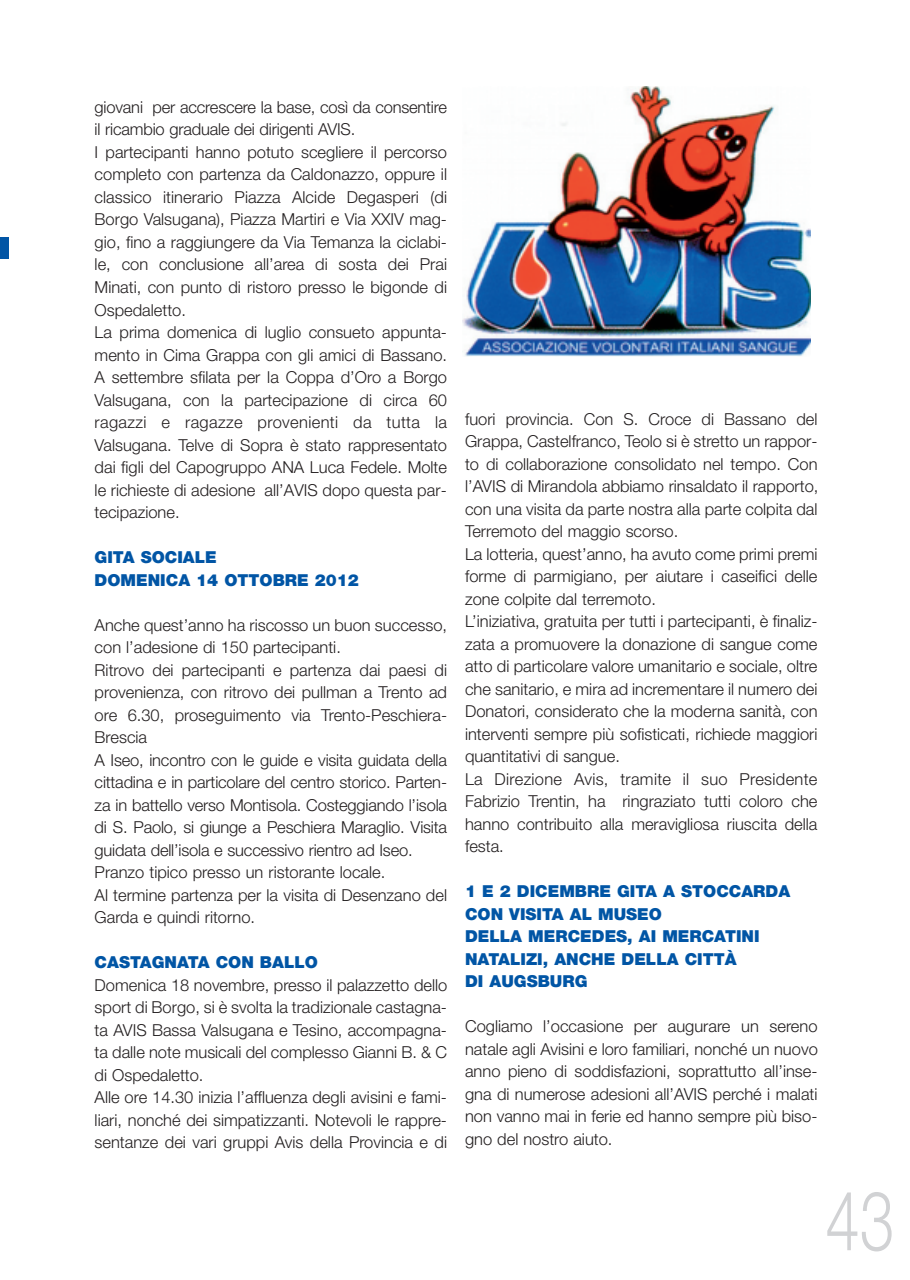
<style>
.page{position:relative;width:910px;height:1280px;background:#fff}
.page>*{position:absolute;margin:0;border:0;box-sizing:border-box;transform-origin:0 0}
.t1{font:300 82.5px "Helvetica Neue";color:#d1d2d4;scale:.75 1}
.t2{font:300 16.5px/22.5px "Helvetica Neue";color:#231f20}
.t3{font:900 16.5px/22.5px "Helvetica Neue";color:#0155a5}
</style>
<div class="page">
<div style="left:0;top:237px;width:9px;height:22px;background:#0155a5"></div>
<img style="left:463px;top:86px;width:348px;height:270px">
<p class="t2" style="left:95px;top:95px;width:354px">giovani per accrescere la base, così da consentire il ricambio graduale dei dirigenti AVIS.<br>I partecipanti hanno potuto scegliere il percorso completo con partenza da Caldonazzo, oppure il classico itinerario Piazza Alcide Degasperi (di Borgo Valsugana), Piazza Martiri e Via XXIV mag&shy;gio, fino a raggiungere da Via Temanza la ciclabi&shy;le, con conclusione all’area di sosta dei Prai Minati, con punto di ristoro presso le bigonde di Ospedaletto.<br>La prima domenica di luglio consueto appunta&shy;mento in Cima Grappa con gli amici di Bassano.<br>A settembre sfilata per la Coppa d’Oro a Borgo Valsugana, con la partecipazione di circa 60 ragazzi e ragazze provenienti da tutta la Valsugana. Telve di Sopra è stato rappresentato dai figli del Capogruppo ANA Luca Fedele. Molte le richieste di adesione all’AVIS dopo questa par&shy;tecipazione.</p>
<p class="t3" style="left:95px;top:546px;width:266px">GITA SOCIALE<br>DOMENICA 14 OTTOBRE 2012</p>
<p class="t2" style="left:95px;top:613px;width:354px">Anche quest’anno ha riscosso un buon successo, con l’adesione di 150 partecipanti.<br>Ritrovo dei partecipanti e partenza dai paesi di provenienza, con ritrovo dei pullman a Trento ad ore 6.30, proseguimento via Trento-Peschiera-Brescia<br>A Iseo, incontro con le guide e visita guidata della cittadina e in particolare del centro storico. Parten&shy;za in battello verso Montisola. Costeggiando l’isola di S. Paolo, si giunge a Peschiera Maraglio. Visita guidata dell’isola e successivo rientro ad Iseo.<br>Pranzo tipico presso un ristorante locale.<br>Al termine partenza per la visita di Desenzano del Garda e quindi ritorno.</p>
<p class="t3" style="left:95px;top:951px;width:225px">CASTAGNATA CON BALLO</p>
<p class="t2" style="left:95px;top:973px;width:354px">Domenica 18 novembre, presso il palazzetto dello sport di Borgo, si è svolta la tradizionale castagna&shy;ta AVIS Bassa Valsugana e Tesino, accompagna&shy;ta dalle note musicali del complesso Gianni B. &amp; C di Ospedaletto.<br>Alle ore 14.30 inizia l’affluenza degli avisini e fami&shy;liari, nonché dei simpatizzanti. Notevoli le rappre&shy;sentanze dei vari gruppi Avis della Provincia e di</p>
<p class="t2" style="left:465px;top:407px;width:355px">fuori provincia. Con S. Croce di Bassano del Grappa, Castelfranco, Teolo si è stretto un rappor&shy;to di collaborazione consolidato nel tempo. Con l’AVIS di Mirandola abbiamo rinsaldato il rapporto, con una visita da parte nostra alla parte colpita dal Terremoto del maggio scorso.<br>La lotteria, quest’anno, ha avuto come primi premi forme di parmigiano, per aiutare i caseifici delle zone colpite dal terremoto.<br>L’iniziativa, gratuita per tutti i partecipanti, è finaliz&shy;zata a promuovere la donazione di sangue come atto di particolare valore umanitario e sociale, oltre che sanitario, e mira ad incrementare il numero dei Donatori, considerato che la moderna sanità, con interventi sempre più sofisticati, richiede maggiori quantitativi di sangue.<br>La Direzione Avis, tramite il suo Presidente Fabrizio Trentin, ha ringraziato tutti coloro che hanno contribuito alla meravigliosa riuscita della festa.</p>
<p class="t3" style="left:465px;top:880px;width:327px">1 E 2 DICEMBRE GITA A STOCCARDA<br>CON VISITA AL MUSEO<br>DELLA MERCEDES, AI MERCATINI<br>NATALIZI, ANCHE DELLA CITTÀ<br>DI AUGSBURG</p>
<p class="t2" style="left:465px;top:1015px;width:354px;text-align:justify">Cogliamo l’occasione per augurare un sereno natale agli Avisini e loro familiari, nonché un nuovo anno pieno di soddisfazioni, soprattutto all’inse&shy;gna di numerose adesioni all’AVIS perché i malati non vanno mai in ferie ed hanno sempre più biso&shy;gno del nostro aiuto.</p>
<h1 class="t1" style="left:825px;top:1170px;width:93px">43</h1>
</div>
